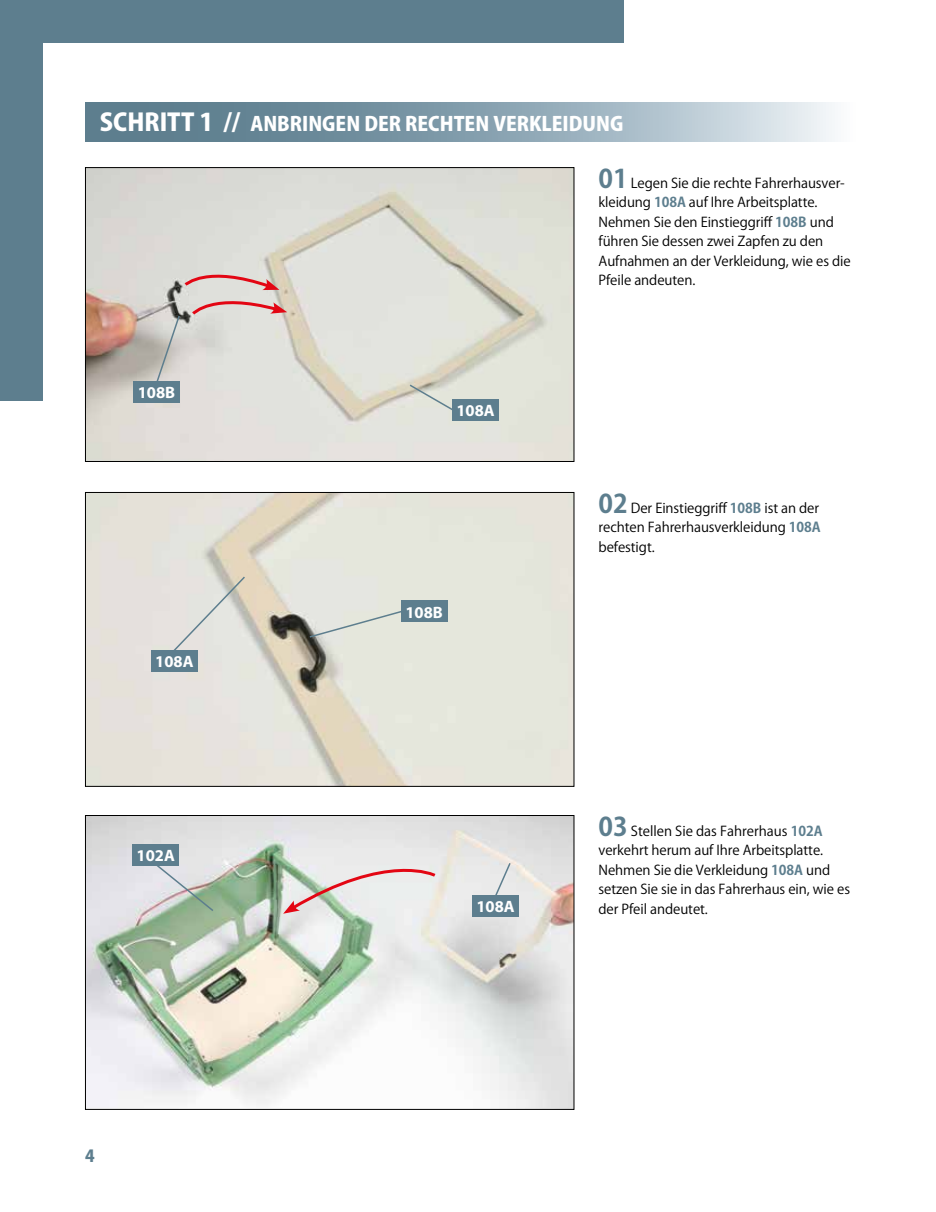
<style>
.page{position:relative;width:936px;height:1212px;background:#fff}
.page>*{position:absolute;margin:0;border:0;box-sizing:border-box;transform-origin:0 0}
.t1{font:800 19.5px "Koz Go Pro";color:#fff}
.t2{font:700 16.5px "Myriad Pro";color:#fff}
.t3{font:800 16.5px "Koz Go Pro";color:#5d7e8e}
.t4{font:13.5px/19.5px "Koz Go Pro";letter-spacing:-.005em;color:#000}
.s1{font-size:24px}
.s2{font-weight:700;font-size:25.5px;color:#5d7e8e}
.s3{font-weight:700;color:#5d7e8e}
</style>
<div class="page">
<svg style="left:85px;top:102px;width:750px;height:39px;background:#8ea6b3"></svg>
<img style="left:87px;top:169px;width:485px;height:291px">
<div style="left:85px;top:167px;width:489px;height:295px;border:1px solid #000"></div>
<img style="left:87px;top:494px;width:485px;height:291px">
<div style="left:85px;top:492px;width:489px;height:295px;border:1px solid #000"></div>
<div style="left:133px;top:382px;width:47px;height:21px;background:#5d7e8e"></div>
<img style="left:87px;top:817px;width:485px;height:291px">
<div style="left:85px;top:815px;width:489px;height:295px;border:1px solid #000"></div>
<svg style="left:408px;top:383px;width:59px;height:36px;background:#d9dbd2"></svg>
<div style="left:452px;top:399px;width:47px;height:22px;background:#5d7e8e"></div>
<svg style="left:149px;top:858px;width:66px;height:55px;background:#c7cec8"></svg>
<div style="left:132px;top:844px;width:47px;height:21px;background:#5d7e8e"></div>
<svg style="left:283px;top:851px;width:155px;height:63px;background:#e3dbd9"></svg>
<svg style="left:308px;top:607px;width:106px;height:32px;background:#dcded7"></svg>
<div style="left:401px;top:601px;width:46px;height:21px;background:#5d7e8e"></div>
<svg style="left:170px;top:575px;width:132px;height:80px;background:#d4d1c8"></svg>
<div style="left:151px;top:650px;width:47px;height:22px;background:#5d7e8e"></div>
<svg style="left:489px;top:861px;width:23px;height:34px"></svg>
<div style="left:472px;top:895px;width:47px;height:21px;background:#5d7e8e"></div>
<svg style="left:153px;top:265px;width:149px;height:126px;background:#d7cfca"></svg>
<div style="left:0;top:0;width:43px;height:401px;background:#5d7e8e"></div>
<div style="left:0;top:0;width:624px;height:43px;background:#5d7e8e"></div>
<h1 class="t1" style="left:100px;top:111px;width:525px"><span class="s1">SCHRITT 1 //</span> ANBRINGEN DER RECHTEN VERKLEIDUNG</h1>
<p class="t4" style="left:598px;top:173px;width:254px"><span class="s2">01</span> Legen Sie die rechte Fahrerhausver&shy;kleidung <span class="s3">108A</span> auf Ihre Arbeitsplatte.<br>Nehmen Sie den Einstieggriff <span class="s3">108B</span> und führen Sie dessen zwei Zapfen zu den Aufnahmen an der Verkleidung, wie es die Pfeile andeuten.</p>
<p class="t2" style="left:138px;top:382px;width:39px">108B</p>
<p class="t2" style="left:155px;top:651px;width:40px">108A</p>
<p class="t2" style="left:136px;top:845px;width:40px">102A</p>
<p class="t3" style="left:85px;top:1145px;width:11px">4</p>
<p class="t2" style="left:456px;top:400px;width:40px">108A</p>
<p class="t2" style="left:405px;top:601px;width:39px">108B</p>
<p class="t2" style="left:476px;top:895px;width:40px">108A</p>
<p class="t4" style="left:598px;top:498px;width:224px"><span class="s2">02</span> Der Einstieggriff <span class="s3">108B</span> ist an der rechten Fahrerhausverkleidung <span class="s3">108A </span>befestigt.</p>
<p class="t4" style="left:598px;top:821px;width:253px"><span class="s2">03</span> Stellen Sie das Fahrerhaus <span class="s3">102A </span>verkehrt herum auf Ihre Arbeitsplatte.<br>Nehmen Sie die Verkleidung <span class="s3">108A</span> und setzen Sie sie in das Fahrerhaus ein, wie es der Pfeil andeutet.</p>
</div>
